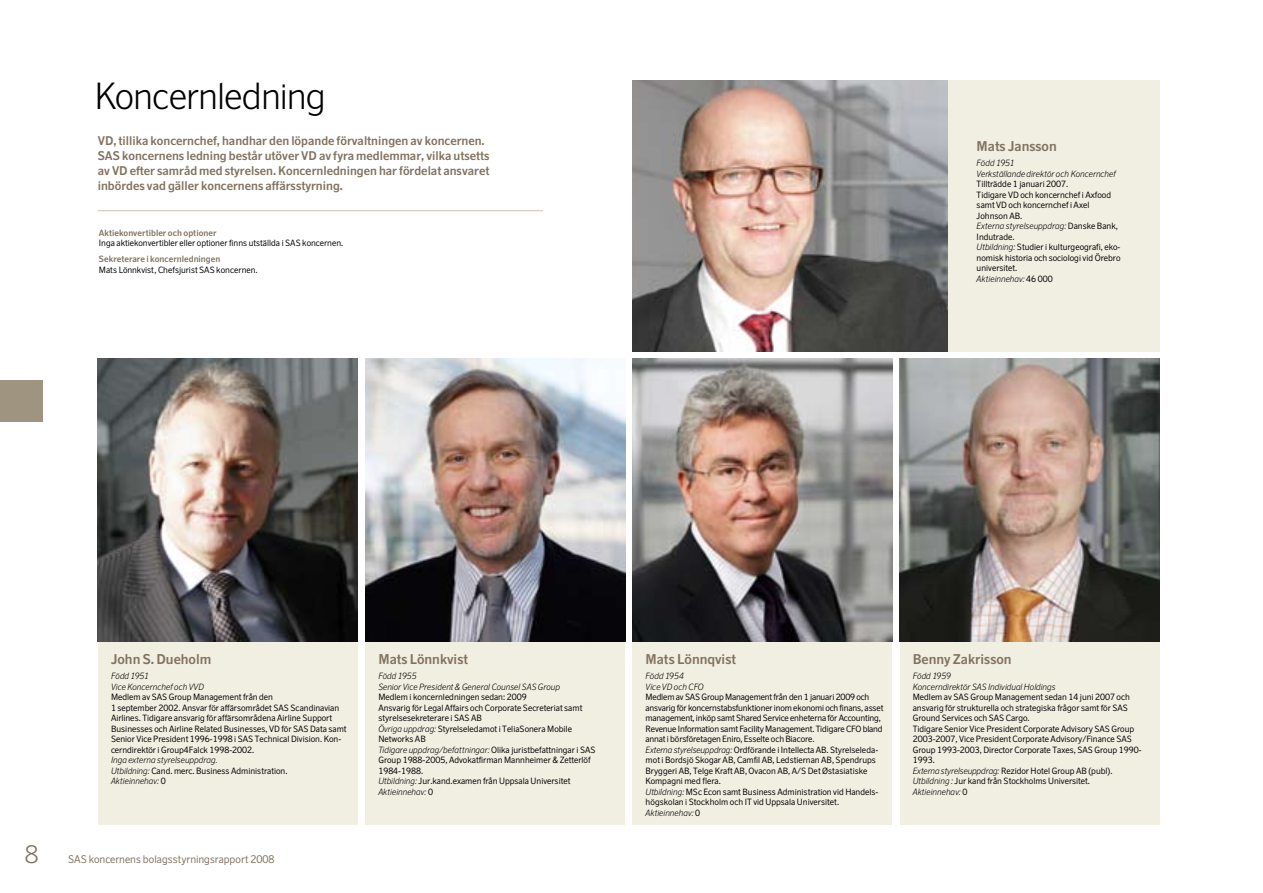
<style>
.page{position:relative;width:1263px;height:893px;background:#fff}
.page>*{position:absolute;margin:0;border:0;box-sizing:border-box;transform-origin:0 0}
.t1{font:300 36px "Scandinavian";letter-spacing:-.02em;color:#000}
.t2{font:300 24px "Scandinavian Table";color:#81725e}
.t3{font:700 13.5px "Scandinavian Table";color:#81725e}
.t4{font:700 12px/15px "Scandinavian Table";color:#81725e}
.t5{font:10.5px "Scandinavian";color:#81725e}
.t6{font:8.7px/10.5px "Scandinavian";color:#000}
.t7{font:italic 300 8.7px/10.5px "Scandinavian";color:#000}
.t8{font:700 8.7px "Scandinavian Table";color:#81725e}
.s1{font-weight:300;font-style:italic}
.s2{font-weight:400;font-style:normal}
</style>
<div class="page">
<div style="left:657px;top:81px;width:502px;height:271px;background:#f1eee2"></div>
<img style="left:632px;top:81px;width:316px;height:271px">
<hr style="left:98px;top:210px;width:445px;height:1px;background:#cac2b3">
<div style="left:0;top:380px;width:42px;height:42px;background:#9f9480"></div>
<div style="left:899px;top:359px;width:260px;height:466px;background:#f1eee2"></div>
<img style="left:899px;top:359px;width:260px;height:282px">
<div style="left:632px;top:359px;width:260px;height:466px;background:#f1eee2"></div>
<img style="left:632px;top:359px;width:260px;height:282px">
<div style="left:98px;top:359px;width:260px;height:466px;background:#f1eee2"></div>
<img style="left:98px;top:359px;width:260px;height:282px">
<div style="left:365px;top:359px;width:260px;height:466px;background:#f1eee2"></div>
<img style="left:365px;top:359px;width:260px;height:282px">
<h1 class="t1" style="left:95px;top:75px;width:233px">Koncernledning</h1>
<p class="t4" style="left:98px;top:133px;width:393px">VD, tillika koncernchef, handhar den löpande förvaltningen av koncernen.<br>SAS koncernens ledning består utöver VD av fyra medlemmar, vilka utsetts av VD efter samråd med styrelsen. Koncernledningen har fördelat ansvaret inbördes vad gäller koncernens affärsstyrning.</p>
<h3 class="t3" style="left:977px;top:138px;width:82px">Mats Jansson</h3>
<p class="t7" style="left:977px;top:158px;width:141px">Född 1951<br>Verkställande direktör och Koncernchef</p>
<p class="t6" style="left:977px;top:179px;width:145px">Tillträdde 1 januari 2007.<br>Tidigare VD och koncernchef i Axfood samt VD och koncernchef i Axel<br>Johnson AB.<br><span class="s1">Externa styrelseuppdrag:</span> Danske Bank,<br>Indutrade.<br><span class="s1">Utbildning:</span> Studier i kulturgeografi, eko&shy;nomisk historia och sociologi vid Örebro universitet.<br><span class="s1">Aktieinnehav:</span> 46 000</p>
<p class="t8" style="left:99px;top:227px;width:119px">Aktiekonvertibler och optioner</p>
<p class="t6" style="left:99px;top:238px;width:246px">Inga aktiekonvertibler eller optioner finns utställda i SAS koncernen.</p>
<p class="t8" style="left:99px;top:253px;width:123px">Sekreterare i koncernledningen</p>
<p class="t6" style="left:99px;top:264px;width:160px">Mats Lönnkvist, Chefsjurist SAS koncernen.</p>
<h3 class="t3" style="left:111px;top:651px;width:102px">John S. Dueholm</h3>
<p class="t7" style="left:111px;top:671px;width:94px">Född 1951<br>Vice Koncernchef och VVD</p>
<p class="t6" style="left:111px;top:692px;width:237px">Medlem av SAS Group Management från den<br>1 september 2002. Ansvar för affärsområdet SAS Scandinavian Airlines. Tidigare ansvarig för affärsområdena Airline Support Businesses och Airline Related Businesses, VD för SAS Data samt Senior Vice President 1996-1998 i SAS Technical Division. Kon&shy;cerndirektör i Group4Falck 1998-2002.</p>
<p class="t7" style="left:111px;top:755px;width:178px">Inga externa styrelseuppdrag.<br>Utbildning: <span class="s2">Cand. merc. Business Administration.<br></span>Aktieinnehav: <span class="s2">0</span></p>
<h2 class="t2" style="left:25px;top:840px;width:15px">8</h2>
<p class="t5" style="left:68px;top:853px;width:208px">SAS koncernens bolagsstyrningsrapport 2008</p>
<h3 class="t3" style="left:378px;top:651px;width:91px">Mats Lönnkvist</h3>
<p class="t7" style="left:378px;top:671px;width:183px">Född 1955<br>Senior Vice President &amp; General Counsel SAS Group</p>
<p class="t6" style="left:378px;top:692px;width:219px">Medlem i koncernledningen sedan: 2009<br>Ansvarig för Legal Affairs och Corporate Secreteriat samt styrelsesekreterare i SAS AB<br><span class="s1">Övriga uppdrag:</span> Styrelseledamot i TeliaSonera Mobile Networks AB<br><span class="s1">Tidigare uppdrag/befattningar:</span> Olika juristbefattningar i SAS Group 1988-2005, Advokatfirman Mannheimer &amp; Zetterlöf 1984-1988.<br><span class="s1">Utbildning:</span> Jur.kand.examen från Uppsala Universitet <span class="s1">Aktieinnehav:</span> 0</p>
<h3 class="t3" style="left:645px;top:651px;width:92px">Mats Lönnqvist</h3>
<p class="t7" style="left:645px;top:671px;width:60px">Född 1954<br>Vice VD och CFO</p>
<p class="t6" style="left:645px;top:692px;width:239px">Medlem av SAS Group Management från den 1 januari 2009 och ansvarig för koncernstabsfunktioner inom ekonomi och finans, asset management, inköp samt Shared Service enheterna för Accounting, Revenue Information samt Facility Management. Tidigare CFO bland annat i börsföretagen Eniro, Esselte och Biacore.<br><span class="s1">Externa styrelseuppdrag:</span> Ordförande i Intellecta AB. Styrelseleda&shy;mot i Bordsjö Skogar AB, Camfil AB, Ledstiernan AB, Spendrups Bryggeri AB, Telge Kraft AB, Ovacon AB, A/S Det Østasiatiske Kompagni med flera.<br><span class="s1">Utbildning:</span> MSc Econ samt Business Administration vid Handels&shy;högskolan i Stockholm och IT vid Uppsala Universitet.<br><span class="s1">Aktieinnehav:</span> 0</p>
<h3 class="t3" style="left:913px;top:651px;width:100px">Benny Zakrisson</h3>
<p class="t7" style="left:913px;top:671px;width:144px">Född 1959<br>Koncerndirektör SAS Individual Holdings</p>
<p class="t6" style="left:913px;top:692px;width:230px">Medlem av SAS Group Management sedan 14 juni 2007 och ansvarig för strukturella och strategiska frågor samt för SAS Ground Services och SAS Cargo.<br>Tidigare Senior Vice President Corporate Advisory SAS Group 2003-2007, Vice President Corporate Advisory/Finance SAS Group 1993-2003, Director Corporate Taxes, SAS Group 1990- 1993.<br><span class="s1">Externa styrelseuppdrag:</span> Rezidor Hotel Group AB (publ).<br><span class="s1">Utbildning :</span> Jur kand från Stockholms Universitet.<br><span class="s1">Aktieinnehav:</span> 0</p>
</div>
